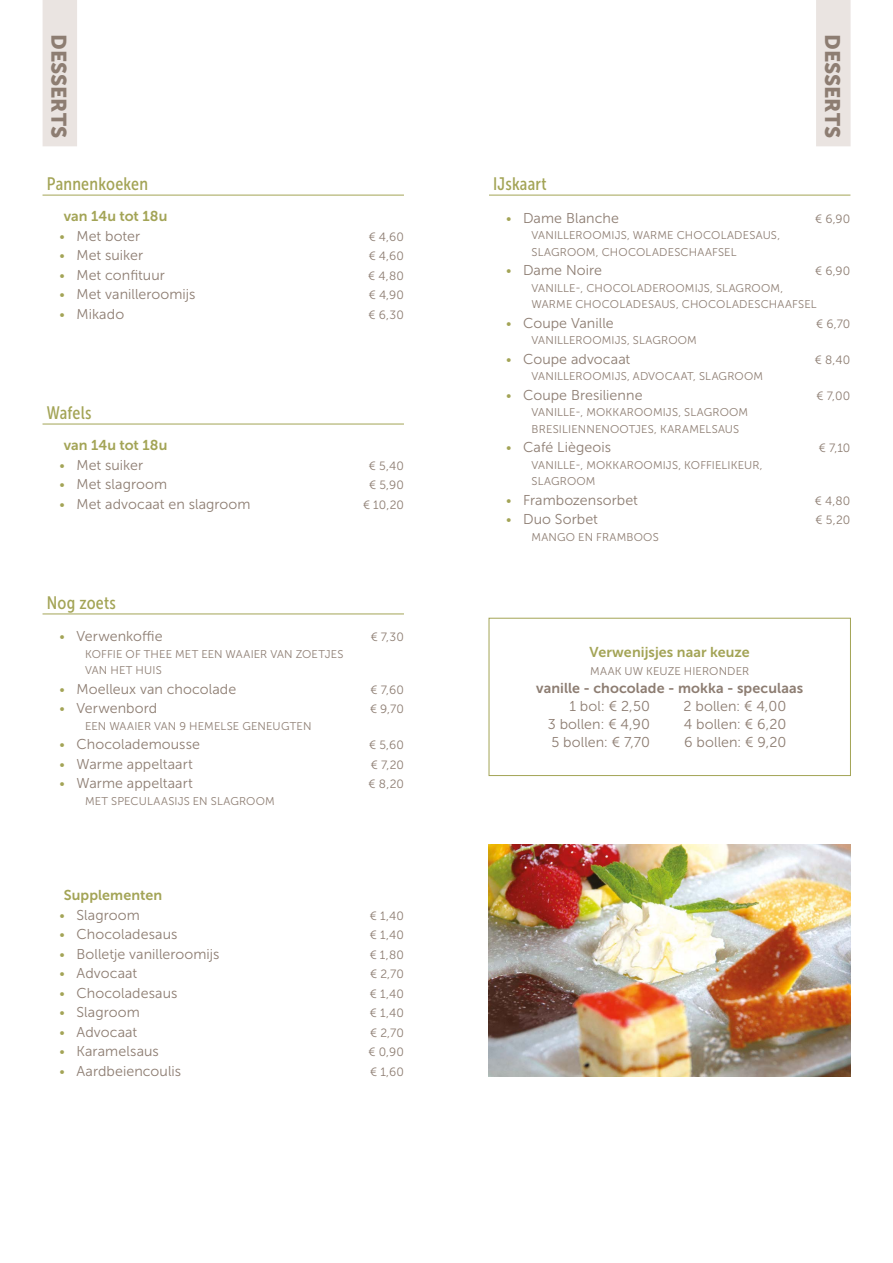
<style>
.page{position:relative;width:893px;height:1263px;background:#fff}
.page>*{position:absolute;margin:0;border:0;box-sizing:border-box;transform-origin:0 0}
.t1{font:21px "Museo Sans 900";letter-spacing:-.005em;color:#8d7d72}
.t2{font:18px "Museo Sans Cond 500";letter-spacing:.015em;color:#a3a456}
.t3{font:14.25px "Museo Sans 300";letter-spacing:.005em;color:#8d7d72}
.t4{font:14.25px "Museo Sans 700";letter-spacing:.005em;color:#a3a456}
.t5{font:14.25px "Museo Sans 700";letter-spacing:.005em;color:#8d7d72}
.t6{font:12px "Museo Sans 300";letter-spacing:.01em;color:#8d7d72}
.t7{font:11.25px/16.5px "Museo Sans 300";letter-spacing:.015em;color:#8d7d72}
.s1{font-size:13.5px;color:#a3a456}
</style>
<div class="page">
<hr style="left:43px;top:195px;width:361px;height:1px;background:#a3a456">
<hr style="left:43px;top:424px;width:361px;height:1px;background:#a3a456">
<hr style="left:43px;top:614px;width:361px;height:1px;background:#a3a456">
<hr style="left:489px;top:195px;width:361px;height:1px;background:#a3a456">
<div style="left:489px;top:618px;width:362px;height:158px;border:1px solid #a3a456"></div>
<div style="left:816px;top:0;width:35px;height:146px;background:#eae4e1"></div>
<div style="left:43px;top:0;width:34px;height:146px;background:#eae4e1"></div>
<img style="left:489px;top:844px;width:361px;height:232px">
<h1 class="t1" style="left:71px;top:34px;width:105px;rotate:90deg">DESSERTS</h1>
<h1 class="t1" style="left:844px;top:34px;width:105px;rotate:90deg">DESSERTS</h1>
<p class="t2" style="left:47px;top:174px;width:103px">Pannenkoeken</p>
<p class="t4" style="left:64px;top:208px;width:105px">van 14u tot 18u</p>
<p class="t3" style="left:60px;top:228px;width:82px"><span class="s1">•</span> Met boter</p>
<p class="t6" style="left:369px;top:230px;width:37px">€ 4,60</p>
<p class="t3" style="left:60px;top:247px;width:85px"><span class="s1">•</span> Met suiker</p>
<p class="t6" style="left:369px;top:249px;width:37px">€ 4,60</p>
<p class="t3" style="left:60px;top:267px;width:107px"><span class="s1">•</span> Met confituur</p>
<p class="t6" style="left:368px;top:269px;width:37px">€ 4,80</p>
<p class="t3" style="left:60px;top:286px;width:138px"><span class="s1">•</span> Met vanilleroomijs</p>
<p class="t6" style="left:369px;top:288px;width:37px">€ 4,90</p>
<p class="t3" style="left:60px;top:306px;width:66px"><span class="s1">•</span> Mikado</p>
<p class="t6" style="left:369px;top:308px;width:37px">€ 6,30</p>
<p class="t2" style="left:47px;top:403px;width:46px">Wafels</p>
<p class="t4" style="left:64px;top:437px;width:105px">van 14u tot 18u</p>
<p class="t3" style="left:60px;top:457px;width:85px"><span class="s1">•</span> Met suiker</p>
<p class="t6" style="left:369px;top:459px;width:37px">€ 5,40</p>
<p class="t3" style="left:60px;top:476px;width:109px"><span class="s1">•</span> Met slagroom</p>
<p class="t6" style="left:369px;top:478px;width:36px">€ 5,90</p>
<p class="t3" style="left:60px;top:496px;width:193px"><span class="s1">•</span> Met advocaat en slagroom</p>
<p class="t6" style="left:363px;top:498px;width:42px">€ 10,20</p>
<p class="t2" style="left:47px;top:593px;width:71px">Nog zoets</p>
<p class="t3" style="left:60px;top:629px;width:105px"><span class="s1">•</span> Verwenkoffie</p>
<p class="t6" style="left:371px;top:631px;width:35px">€ 7,30</p>
<p class="t7" style="left:85px;top:646px;width:260px">KOFFIE OF THEE MET EEN WAAIER VAN ZOETJES<br>VAN HET HUIS</p>
<p class="t3" style="left:60px;top:681px;width:178px"><span class="s1">•</span> Moelleux van chocolade</p>
<p class="t6" style="left:371px;top:683px;width:35px">€ 7,60</p>
<p class="t3" style="left:60px;top:701px;width:99px"><span class="s1">•</span> Verwenbord</p>
<p class="t6" style="left:370px;top:703px;width:35px">€ 9,70</p>
<p class="t7" style="left:85px;top:718px;width:228px">EEN WAAIER VAN 9 HEMELSE GENEUGTEN</p>
<p class="t3" style="left:60px;top:737px;width:142px"><span class="s1">•</span> Chocolademousse</p>
<p class="t6" style="left:369px;top:739px;width:36px">€ 5,60</p>
<p class="t3" style="left:60px;top:756px;width:135px"><span class="s1">•</span> Warme appeltaart</p>
<p class="t6" style="left:371px;top:758px;width:35px">€ 7,20</p>
<p class="t3" style="left:60px;top:776px;width:135px"><span class="s1">•</span> Warme appeltaart</p>
<p class="t6" style="left:369px;top:778px;width:37px">€ 8,20</p>
<p class="t7" style="left:85px;top:793px;width:191px">MET SPECULAASIJS EN SLAGROOM</p>
<p class="t4" style="left:64px;top:887px;width:100px">Supplementen</p>
<p class="t3" style="left:60px;top:907px;width:82px"><span class="s1">•</span> Slagroom</p>
<p class="t6" style="left:370px;top:909px;width:36px">€ 1,40</p>
<p class="t3" style="left:60px;top:926px;width:119px"><span class="s1">•</span> Chocoladesaus</p>
<p class="t6" style="left:370px;top:928px;width:36px">€ 1,40</p>
<p class="t3" style="left:60px;top:946px;width:162px"><span class="s1">•</span> Bolletje vanilleroomijs</p>
<p class="t6" style="left:370px;top:948px;width:36px">€ 1,80</p>
<p class="t3" style="left:60px;top:965px;width:79px"><span class="s1">•</span> Advocaat</p>
<p class="t6" style="left:370px;top:967px;width:35px">€ 2,70</p>
<p class="t3" style="left:60px;top:985px;width:119px"><span class="s1">•</span> Chocoladesaus</p>
<p class="t6" style="left:370px;top:987px;width:36px">€ 1,40</p>
<p class="t3" style="left:60px;top:1004px;width:82px"><span class="s1">•</span> Slagroom</p>
<p class="t6" style="left:370px;top:1006px;width:36px">€ 1,40</p>
<p class="t3" style="left:60px;top:1024px;width:79px"><span class="s1">•</span> Advocaat</p>
<p class="t6" style="left:370px;top:1026px;width:35px">€ 2,70</p>
<p class="t3" style="left:60px;top:1043px;width:101px"><span class="s1">•</span> Karamelsaus</p>
<p class="t6" style="left:368px;top:1045px;width:37px">€ 0,90</p>
<p class="t3" style="left:60px;top:1063px;width:123px"><span class="s1">•</span> Aardbeiencoulis</p>
<p class="t6" style="left:370px;top:1065px;width:35px">€ 1,60</p>
<p class="t2" style="left:493px;top:174px;width:55px">IJskaart</p>
<p class="t3" style="left:506px;top:210px;width:114px"><span class="s1">•</span> Dame Blanche</p>
<p class="t6" style="left:815px;top:212px;width:37px">€ 6,90</p>
<p class="t7" style="left:531px;top:227px;width:250px">VANILLEROOMIJS, WARME CHOCOLADESAUS,<br>SLAGROOM, CHOCOLADESCHAAFSEL</p>
<p class="t3" style="left:506px;top:262px;width:97px"><span class="s1">•</span> Dame Noire</p>
<p class="t6" style="left:815px;top:264px;width:37px">€ 6,90</p>
<p class="t7" style="left:531px;top:280px;width:286px">VANILLE-, CHOCOLADEROOMIJS, SLAGROOM,<br>WARME CHOCOLADESAUS, CHOCOLADESCHAAFSEL</p>
<p class="t3" style="left:506px;top:315px;width:109px"><span class="s1">•</span> Coupe Vanille</p>
<p class="t6" style="left:816px;top:317px;width:36px">€ 6,70</p>
<p class="t7" style="left:531px;top:332px;width:167px">VANILLEROOMIJS, SLAGROOM</p>
<p class="t3" style="left:506px;top:351px;width:126px"><span class="s1">•</span> Coupe advocaat</p>
<p class="t6" style="left:815px;top:353px;width:37px">€ 8,40</p>
<p class="t7" style="left:531px;top:368px;width:233px">VANILLEROOMIJS, ADVOCAAT, SLAGROOM</p>
<p class="t3" style="left:506px;top:387px;width:138px"><span class="s1">•</span> Coupe Bresilienne</p>
<p class="t6" style="left:817px;top:389px;width:35px">€ 7,00</p>
<p class="t7" style="left:531px;top:404px;width:218px">VANILLE-, MOKKAROOMIJS, SLAGROOM<br>BRESILIENNENOOTJES, KARAMELSAUS</p>
<p class="t3" style="left:506px;top:439px;width:107px"><span class="s1">•</span> Café Liègeois</p>
<p class="t6" style="left:819px;top:441px;width:33px">€ 7,10</p>
<p class="t7" style="left:531px;top:457px;width:233px">VANILLE-, MOKKAROOMIJS, KOFFIELIKEUR,<br>SLAGROOM</p>
<p class="t3" style="left:506px;top:492px;width:133px"><span class="s1">•</span> Frambozensorbet</p>
<p class="t6" style="left:815px;top:494px;width:37px">€ 4,80</p>
<p class="t3" style="left:506px;top:511px;width:93px"><span class="s1">•</span> Duo Sorbet</p>
<p class="t6" style="left:816px;top:513px;width:36px">€ 5,20</p>
<p class="t7" style="left:531px;top:529px;width:129px">MANGO EN FRAMBOOS</p>
<p class="t4" style="left:590px;top:644px;width:162px">Verwenijsjes naar keuze</p>
<p class="t7" style="left:590px;top:663px;width:161px">MAAK UW KEUZE HIERONDER</p>
<p class="t5" style="left:536px;top:680px;width:268px">vanille - chocolade - mokka - speculaas</p>
<p class="t3" style="left:569px;top:699px;width:82px">1 bol: € 2,50</p>
<p class="t3" style="left:684px;top:699px;width:104px">2 bollen: € 4,00</p>
<p class="t3" style="left:548px;top:717px;width:104px">3 bollen: € 4,90</p>
<p class="t3" style="left:684px;top:717px;width:104px">4 bollen: € 6,20</p>
<p class="t3" style="left:551px;top:735px;width:100px">5 bollen: € 7,70</p>
<p class="t3" style="left:684px;top:735px;width:104px">6 bollen: € 9,20</p>
</div>
